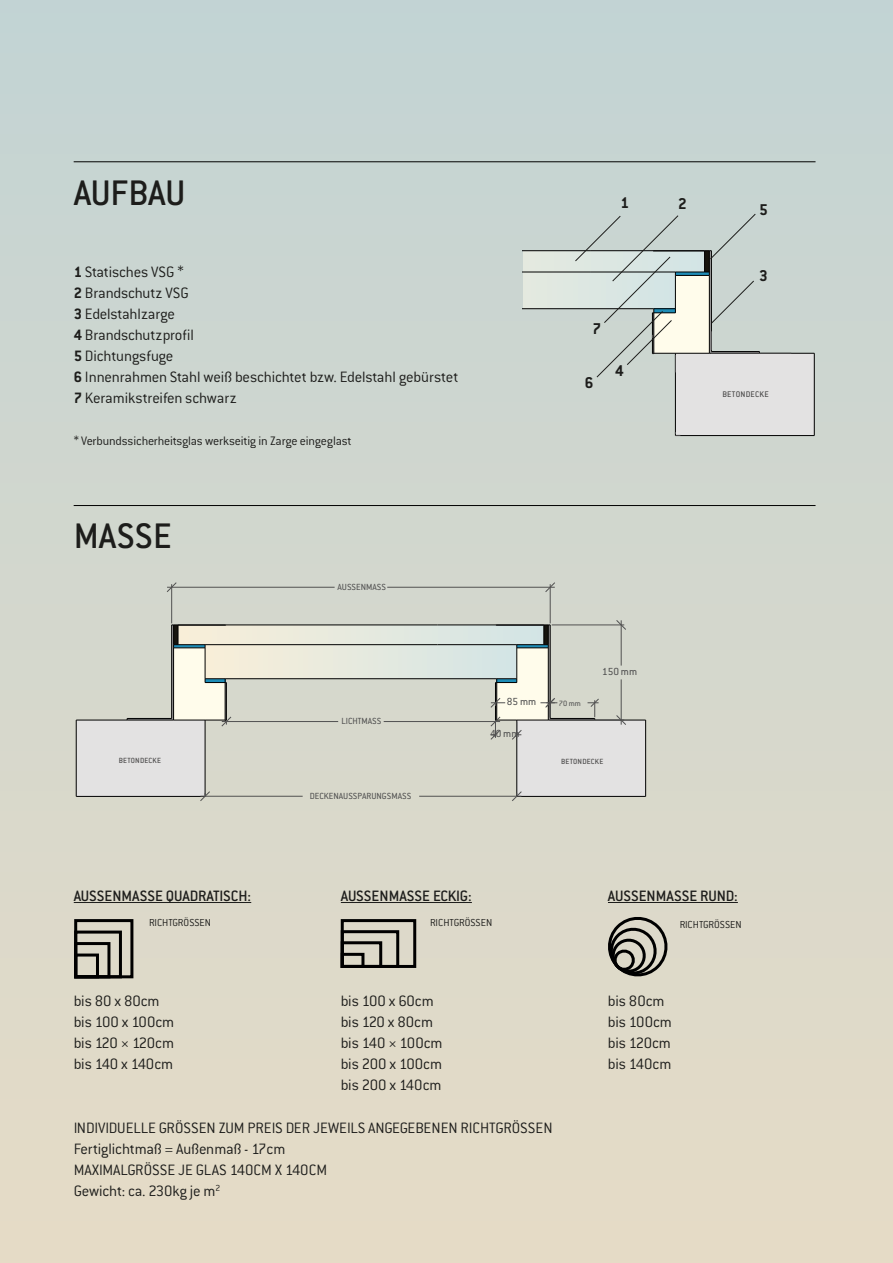
<style>
.page{position:relative;width:893px;height:1263px;background:#fff}
.page>*{position:absolute;margin:0;border:0;box-sizing:border-box;transform-origin:0 0}
.t1{font:500 39px "Conduit ITC Std";color:#1d1d1b}
.t2{font:700 17.1px "Conduit ITC Std";color:#1d1d1b}
.t3{font:300 16.5px/21px "Conduit ITC Std";letter-spacing:-.01em;color:#1d1d1b}
.t4{font:500 16.5px "Conduit ITC Std";color:#1d1d1b}
.t5{font:300 13.5px "Conduit ITC Std";letter-spacing:-.015em;color:#1d1d1b}
.t6{font:11.25px "Conduit ITC Std";color:#515151}
.t7{font:300 11.1px "Conduit ITC Std";color:#1d1d1b}
.t8{font:9.75px "Conduit ITC Std";color:#515151}
.t9{font:500 9px "Conduit ITC Std";letter-spacing:.015em;color:#504f4f}
.t10{font:8.4px "Conduit ITC Std";color:#515151}
.t11{font:500 8.25px "Conduit ITC Std";letter-spacing:.015em;color:#504f4f}
.s1{font-weight:700}
</style>
<div class="page">
<div style="left:0;top:0;width:893px;height:1263px;background:linear-gradient(to bottom,#c2d3d4,#e6dbc6)"></div>
<hr style="left:74px;top:902px;width:177px;height:1px;background:#1d1d1b">
<hr style="left:341px;top:902px;width:131px;height:1px;background:#1d1d1b">
<hr style="left:608px;top:902px;width:130px;height:1px;background:#1d1d1b">
<hr style="left:814px;top:353px;width:1px;height:83px;background:#010101">
<svg style="left:523px;top:213px;width:291px;height:223px;background:#cdd5d1"></svg>
<hr style="left:74px;top:505px;width:741px;height:1px;background:#010101">
<div style="left:74px;top:919px;width:59px;height:59px;border:3px solid #000"></div>
<div style="left:74px;top:930px;width:48px;height:48px;border:3px solid #000"></div>
<div style="left:74px;top:942px;width:36px;height:36px;border:3px solid #000"></div>
<div style="left:74px;top:953px;width:25px;height:25px;border:3px solid #000"></div>
<div style="left:341px;top:919px;width:75px;height:49px;border:3px solid #000"></div>
<div style="left:341px;top:930px;width:58px;height:38px;border:3px solid #000"></div>
<div style="left:341px;top:941px;width:41px;height:27px;border:3px solid #000"></div>
<div style="left:341px;top:953px;width:23px;height:15px;border:3px solid #000"></div>
<hr style="left:171px;top:584px;width:1px;height:39px;background:#515151">
<hr style="left:550px;top:584px;width:1px;height:39px;background:#515151">
<svg style="left:166px;top:582px;width:11px;height:10px"></svg>
<svg style="left:545px;top:582px;width:10px;height:10px"></svg>
<hr style="left:172px;top:587px;width:163px;height:1px;background:#515151">
<hr style="left:387px;top:587px;width:163px;height:1px;background:#515151">
<svg style="left:76px;top:620px;width:570px;height:181px;background:#d4d6cd"></svg>
<hr style="left:74px;top:162px;width:741px;height:1px;background:#010101">
<svg style="left:602px;top:911px;width:67px;height:71px;background:#a5a297"></svg>
<h1 class="t1" style="left:74px;top:169px;width:113px">AUFBAU</h1>
<p class="t3" style="left:74px;top:261px;width:386px"><span class="s1">1</span> Statisches VSG *<br><span class="s1">2</span> Brandschutz VSG<br><span class="s1">3</span> Edelstahlzarge<br><span class="s1">4</span> Brandschutzprofil<br><span class="s1">5</span> Dichtungsfuge<br><span class="s1">6</span> Innenrahmen Stahl weiß beschichtet bzw. Edelstahl gebürstet<br><span class="s1">7</span> Keramikstreifen schwarz</p>
<p class="t5" style="left:74px;top:432px;width:279px">* Verbundssicherheitsglas werkseitig in Zarge eingeglast</p>
<h1 class="t1" style="left:74px;top:512px;width:100px">MASSE</h1>
<p class="t8" style="left:337px;top:581px;width:50px">AUSSENMASS</p>
<p class="t8" style="left:341px;top:715px;width:41px">LICHTMASS</p>
<p class="t2" style="left:620px;top:193px;width:10px">1</p>
<p class="t2" style="left:592px;top:318px;width:10px">7</p>
<p class="t2" style="left:585px;top:372px;width:10px">6</p>
<p class="t2" style="left:615px;top:360px;width:10px">4</p>
<p class="t6" style="left:507px;top:695px;width:31px">85 mm</p>
<p class="t6" style="left:490px;top:727px;width:31px">40 mm</p>
<p class="t10" style="left:559px;top:698px;width:23px">70 mm</p>
<p class="t6" style="left:602px;top:664px;width:37px">150 mm</p>
<p class="t11" style="left:119px;top:756px;width:44px">BETONDECKE</p>
<p class="t11" style="left:561px;top:757px;width:44px">BETONDECKE</p>
<p class="t8" style="left:310px;top:789px;width:103px">DECKENAUSSPARUNGSMASS</p>
<p class="t2" style="left:678px;top:193px;width:10px">2</p>
<p class="t2" style="left:759px;top:199px;width:10px">5</p>
<p class="t2" style="left:759px;top:265px;width:10px">3</p>
<p class="t9" style="left:722px;top:389px;width:48px">BETONDECKE</p>
<p class="t4" style="left:74px;top:885px;width:179px">AUSSENMASSE QUADRATISCH:</p>
<p class="t4" style="left:341px;top:885px;width:133px">AUSSENMASSE ECKIG:</p>
<p class="t4" style="left:608px;top:885px;width:131px">AUSSENMASSE RUND:</p>
<p class="t7" style="left:149px;top:915px;width:64px">RICHTGRÖSSEN</p>
<p class="t7" style="left:430px;top:915px;width:64px">RICHTGRÖSSEN</p>
<p class="t7" style="left:680px;top:918px;width:64px">RICHTGRÖSSEN</p>
<p class="t3" style="left:74px;top:989px;width:102px">bis 80 x 80cm bis 100 x 100cm bis 120 × 120cm bis 140 x 140cm</p>
<p class="t3" style="left:341px;top:989px;width:103px">bis 100 x 60cm bis 120 x 80cm bis 140 × 100cm bis 200 x 100cm bis 200 x 140cm</p>
<p class="t3" style="left:74px;top:1117px;width:480px">INDIVIDUELLE GRÖSSEN ZUM PREIS DER JEWEILS ANGEGEBENEN RICHTGRÖSSEN Fertiglichtmaß = Außenmaß - 17cm<br>MAXIMALGRÖSSE JE GLAS 140CM X 140CM<br>Gewicht: ca. 230kg je m<sup>2</sup></p>
<p class="t3" style="left:608px;top:989px;width:65px">bis 80cm bis 100cm bis 120cm bis 140cm</p>
</div>
